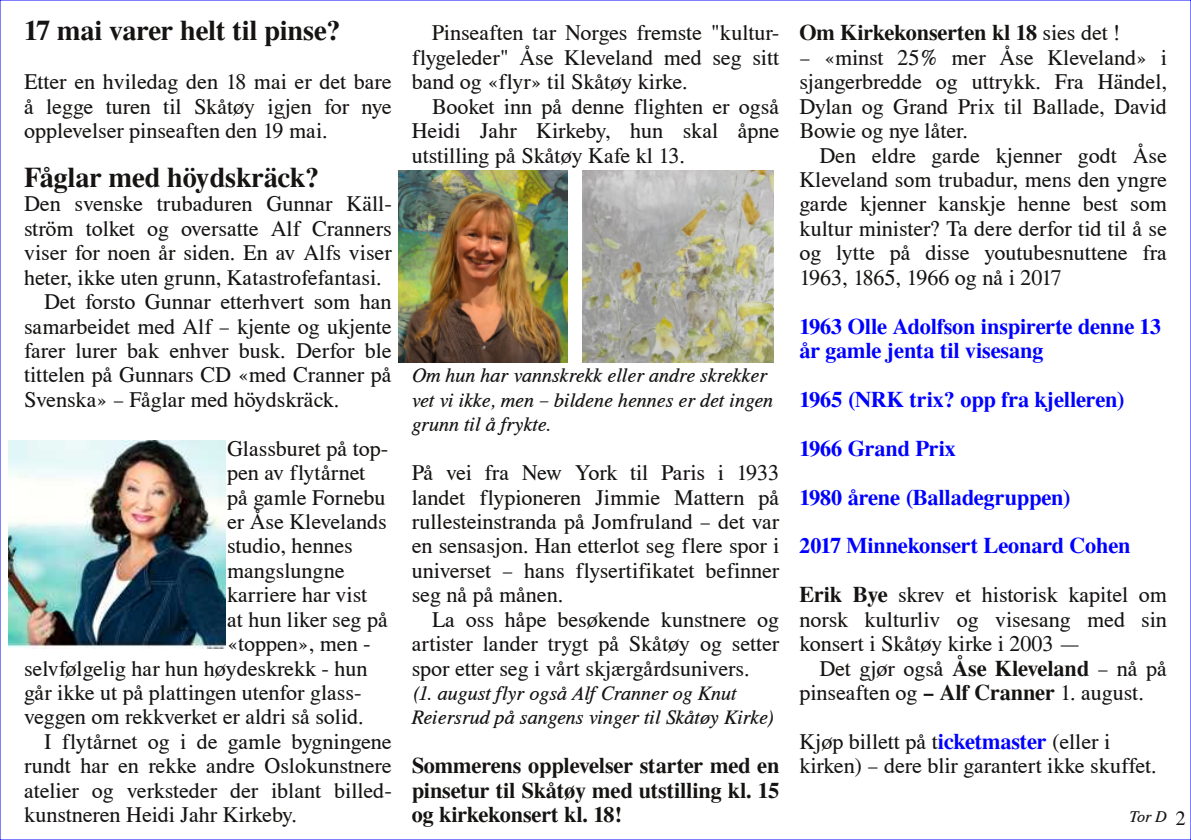
<style>
.page{position:relative;width:1191px;height:840px;background:#fff}
.page>*{position:absolute;margin:0;border:0;box-sizing:border-box;transform-origin:0 0}
.t1{font:500 28px "Nimbus Roman No 9";color:#161413}
.t2{font:22px/24.4px "Nimbus Roman No 9";color:#161413;text-align:justify}
.t3{font:500 22px/24.4px "Nimbus Roman No 9";color:#00f}
.t4{font:500 22px/24.4px "Nimbus Roman No 9";color:#161413;text-align:justify}
.t5{font:italic 20px/24.4px "Nimbus Roman No 9";color:#161413}
.t6{font:italic 16px "Nimbus Roman No 9";color:#161413}
.s1{font-weight:400}
.s2{font-weight:500}
.s3{font-weight:500;color:#00f}
.s4{font-style:normal;font-size:20px}
</style>
<div class="page">
<img style="left:8px;top:440px;width:218px;height:208px">
<img style="left:582px;top:170px;width:192px;height:192px">
<img style="left:398px;top:170px;width:169px;height:192px">
<p class="t1" style="left:24px;top:13px;width:318px">17 mai varer helt til pinse?</p>
<p class="t2" style="left:24px;top:69px;width:369px">Etter en hviledag den 18 mai er det bare å legge turen til Skåtøy igjen for nye opplevelser pinseaften den 19 mai.</p>
<p class="t1" style="left:24px;top:160px;width:297px">Fåglar med höydskräck?</p>
<p class="t2" style="left:24px;top:191px;width:369px">Den svenske trubaduren Gunnar Käll-</p>
<p class="t2" style="left:24px;top:215px;width:369px">ström tolket og oversatte Alf Cranners</p>
<p class="t2" style="left:24px;top:240px;width:369px">viser for noen år siden. En av Alfs viser</p>
<p class="t2" style="left:24px;top:264px;width:359px">heter, ikke uten grunn, Katastrofefantasi.</p>
<p class="t2" style="left:44px;top:289px;width:349px">Det forsto Gunnar etterhvert som han</p>
<p class="t2" style="left:24px;top:313px;width:369px">samarbeidet med Alf – kjente og ukjente</p>
<p class="t2" style="left:24px;top:337px;width:369px">farer lurer bak enhver busk. Derfor ble</p>
<p class="t2" style="left:24px;top:362px;width:369px">tittelen på Gunnars CD «med Cranner på</p>
<p class="t2" style="left:24px;top:386px;width:317px">Svenska» – Fåglar med höydskräck.</p>
<p class="t2" style="left:227px;top:435px;width:162px">Glassburet på top-</p>
<p class="t2" style="left:227px;top:459px;width:140px">pen av flytårnet</p>
<p class="t2" style="left:227px;top:484px;width:160px">på gamle Fornebu</p>
<p class="t2" style="left:227px;top:508px;width:161px">er Åse Klevelands</p>
<p class="t2" style="left:227px;top:533px;width:127px">studio, hennes</p>
<p class="t2" style="left:227px;top:557px;width:119px">mangslungne</p>
<p class="t2" style="left:227px;top:581px;width:141px">karriere har vist</p>
<p class="t2" style="left:227px;top:606px;width:162px">at hun liker seg på</p>
<p class="t2" style="left:227px;top:630px;width:145px">«toppen», men -</p>
<p class="t2" style="left:24px;top:655px;width:345px">selvfølgelig har hun høydeskrekk - hun</p>
<p class="t2" style="left:24px;top:679px;width:339px">går ikke ut på plattingen utenfor glass-</p>
<p class="t2" style="left:24px;top:703px;width:341px">veggen om rekkverket er aldri så solid.</p>
<p class="t2" style="left:44px;top:728px;width:349px">I flytårnet og i de gamle bygningene</p>
<p class="t2" style="left:24px;top:752px;width:369px">rundt har en rekke andre Oslokunstnere</p>
<p class="t2" style="left:24px;top:777px;width:369px">atelier og verksteder der iblant billed-</p>
<p class="t2" style="left:24px;top:801px;width:274px">kunstneren Heidi Jahr Kirkeby.</p>
<p class="t2" style="left:412px;top:20px;width:369px;text-indent:20px">Pinseaften tar Norges fremste "kultur&shy;flygeleder" Åse Kleveland med seg sitt band og «flyr» til Skåtøy kirke.</p>
<p class="t2" style="left:412px;top:93px;width:369px;text-indent:20px">Booket inn på denne flighten er også Heidi Jahr Kirkeby, hun skal åpne utstilling på Skåtøy Kafe kl 13.</p>
<p class="t5" style="left:412px;top:363px;width:363px">Om hun har vannskrekk eller andre skrekker vet vi ikke, men – bildene hennes er det ingen grunn til å frykte.</p>
<p class="t2" style="left:412px;top:459px;width:369px">På vei fra New York til Paris i 1933 landet flypioneren Jimmie Mattern på rullesteinstranda på Jomfruland – det var en sensasjon. Han etterlot seg flere spor i universet – hans flysertifikatet befinner seg nå på månen.</p>
<p class="t2" style="left:412px;top:606px;width:369px;text-indent:20px">La oss håpe besøkende kunstnere og artister lander trygt på Skåtøy og setter spor etter seg i vårt skjærgårdsunivers.</p>
<p class="t5" style="left:412px;top:680px;width:364px">(1. august flyr også Alf Cranner og Knut<br>Reiersrud på sangens vinger til Skåtøy Kirke)</p>
<p class="t4" style="left:412px;top:752px;width:369px">Sommerens opplevelser starter med en pinsetur til Skåtøy med utstilling kl. 15 og kirkekonsert kl. 18!</p>
<p class="t4" style="left:799px;top:20px;width:323px">Om Kirkekonserten kl 18 <span class="s1">sies det !</span></p>
<p class="t2" style="left:799px;top:45px;width:369px">– «minst 25% mer Åse Kleveland» i sjangerbredde og uttrykk. Fra Händel, Dylan og Grand Prix til Ballade, David Bowie og nye låter.</p>
<p class="t2" style="left:799px;top:142px;width:369px;text-indent:20px">Den eldre garde kjenner godt Åse Kleveland som trubadur, mens den yngre garde kjenner kanskje henne best som kultur minister? Ta dere derfor tid til å se og lytte på disse youtubesnuttene fra 1963, 1865, 1966 og nå i 2017</p>
<p class="t3" style="left:799px;top:313px;width:363px">1963 Olle Adolfson inspirerte denne 13 år gamle jenta til visesang</p>
<p class="t3" style="left:799px;top:386px;width:327px">1965 (NRK trix? opp fra kjelleren)</p>
<p class="t3" style="left:799px;top:435px;width:158px">1966 Grand Prix</p>
<p class="t3" style="left:799px;top:484px;width:273px">1980 årene (Balladegruppen)</p>
<p class="t3" style="left:799px;top:533px;width:333px">2017 Minnekonsert Leonard Cohen</p>
<p class="t2" style="left:799px;top:581px;width:369px"><span class="s2">Erik Bye</span> skrev et historisk kapitel om norsk kulturliv og visesang med sin konsert i Skåtøy kirke i 2003 —</p>
<p class="t2" style="left:799px;top:655px;width:369px;text-indent:20px">Det gjør også <span class="s2">Åse Kleveland</span> – nå på pinseaften og <span class="s2">– Alf Cranner</span> 1. august.</p>
<p class="t2" style="left:799px;top:728px;width:359px">Kjøp billett på t<span class="s3">icketmaster</span> (eller i kirken) – dere blir garantert ikke skuffet.</p>
<p class="t6" style="left:1129px;top:806px;width:58px">Tor D <span class="s4">2</span></p>
</div>
